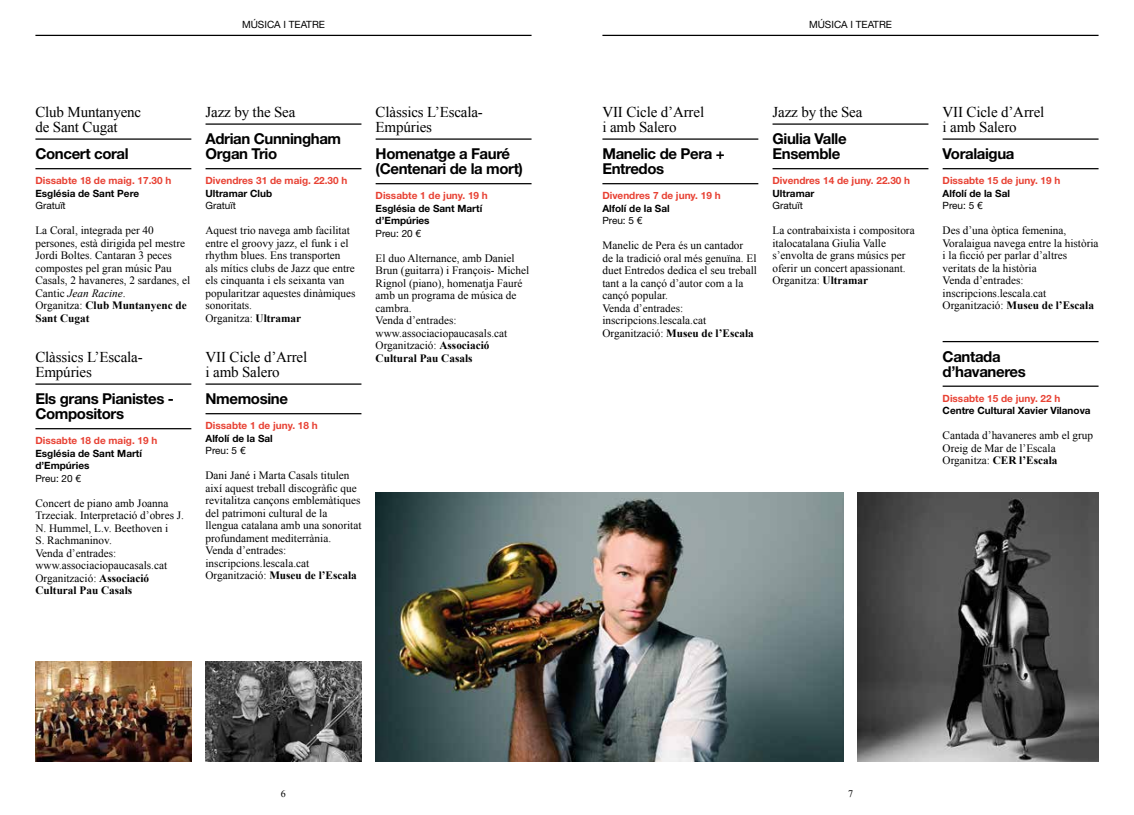
<style>
.page{position:relative;width:1134px;height:815px;background:#fff}
.page>*{position:absolute;margin:0;border:0;box-sizing:border-box;transform-origin:0 0}
.t1{font:700 15px/15px "Helvetica Neue LT Std";letter-spacing:-.025em;color:#000}
.t2{font:15px/15px "Times New Roman";letter-spacing:-.01em;color:#000}
.t3{font:11.25px/12.5px "Times New Roman";color:#000}
.t4{font:700 10px "Helvetica Neue LT Std";color:#e84133}
.t5{font:700 10px/12.5px "Helvetica Neue LT Std";color:#000}
.t6{font:10px "Helvetica Neue LT Std";color:#000}
.t7{font:10px "Times New Roman";color:#000}
.s1{font-style:italic}
.s2{font-weight:700}
</style>
<div class="page">
<hr style="left:602px;top:35px;width:496px;height:1px;background:#000">
<hr style="left:35px;top:35px;width:496px;height:1px;background:#000">
<hr style="left:35px;top:138px;width:156px;height:2px;background:#000">
<hr style="left:35px;top:168px;width:156px;height:1px;background:#000">
<hr style="left:35px;top:383px;width:156px;height:2px;background:#000">
<hr style="left:35px;top:428px;width:156px;height:1px;background:#000">
<hr style="left:206px;top:123px;width:155px;height:2px;background:#000">
<hr style="left:206px;top:168px;width:155px;height:1px;background:#000">
<hr style="left:206px;top:383px;width:155px;height:2px;background:#000">
<hr style="left:206px;top:413px;width:155px;height:1px;background:#000">
<hr style="left:376px;top:138px;width:155px;height:2px;background:#000">
<hr style="left:376px;top:183px;width:155px;height:1px;background:#000">
<hr style="left:602px;top:138px;width:156px;height:2px;background:#000">
<hr style="left:602px;top:183px;width:156px;height:1px;background:#000">
<hr style="left:772px;top:123px;width:156px;height:2px;background:#000">
<hr style="left:772px;top:168px;width:156px;height:1px;background:#000">
<hr style="left:943px;top:138px;width:155px;height:2px;background:#000">
<hr style="left:943px;top:168px;width:155px;height:1px;background:#000">
<hr style="left:943px;top:341px;width:155px;height:1px;background:#000">
<hr style="left:943px;top:386px;width:155px;height:1px;background:#000">
<img style="left:35px;top:661px;width:156px;height:101px">
<img style="left:206px;top:661px;width:155px;height:101px">
<img style="left:376px;top:493px;width:467px;height:269px">
<img style="left:857px;top:493px;width:241px;height:269px">
<p class="t6" style="left:242px;top:19px;width:84px">MÚSICA I TEATRE</p>
<p class="t6" style="left:809px;top:19px;width:84px">MÚSICA I TEATRE</p>
<h1 class="t2" style="left:35px;top:104px;width:107px">Club Muntanyenc de Sant Cugat</h1>
<h1 class="t1" style="left:35px;top:146px;width:95px">Concert coral</h1>
<p class="t4" style="left:35px;top:174px;width:137px">Dissabte 18 de maig. 17.30 h</p>
<p class="t5" style="left:35px;top:187px;width:105px">Església de Sant Pere</p>
<p class="t6" style="left:35px;top:200px;width:32px">Gratuït</p>
<p class="t3" style="left:35px;top:224px;width:156px">La Coral, integrada per 40 persones, està dirigida pel mestre<br>Jordi Boltes. Cantaran 3 peces compostes pel gran músic Pau<br>Casals, 2 havaneres, 2 sardanes, el<br>Cantic <span class="s1">Jean Racine</span>.<br>Organitza: <span class="s2">Club Muntanyenc de<br>Sant Cugat</span></p>
<h1 class="t2" style="left:35px;top:349px;width:109px">Clàssics L’Escala-<br>Empúries</h1>
<h1 class="t1" style="left:35px;top:391px;width:140px">Els grans Pianistes -<br>Compositors</h1>
<p class="t4" style="left:35px;top:434px;width:124px">Dissabte 18 de maig. 19 h</p>
<p class="t5" style="left:35px;top:447px;width:108px">Església de Sant Martí d’Empúries</p>
<p class="t6" style="left:35px;top:472px;width:47px">Preu: 20 €</p>
<p class="t3" style="left:35px;top:497px;width:150px">Concert de piano amb Joanna<br>Trzeciak. Interpretació d’obres J.<br>N. Hummel, L.v. Beethoven i<br>S. Rachmaninov.<br>Venda d’entrades: www.associaciopaucasals.cat<br>Organització: <span class="s2">Associació<br>Cultural Pau Casals</span></p>
<h1 class="t2" style="left:206px;top:104px;width:91px">Jazz by the Sea</h1>
<h1 class="t1" style="left:206px;top:131px;width:137px">Adrian Cunningham<br>Organ Trio</h1>
<p class="t4" style="left:206px;top:174px;width:143px">Divendres 31 de maig. 22.30 h</p>
<p class="t5" style="left:206px;top:187px;width:68px">Ultramar Club</p>
<p class="t6" style="left:206px;top:200px;width:32px">Gratuït</p>
<p class="t3" style="left:206px;top:224px;width:151px">Aquest trio navega amb facilitat entre el groovy jazz, el funk i el rhythm blues. Ens transporten als mítics clubs de Jazz que entre els cinquanta i els seixanta van popularitzar aquestes dinàmiques sonoritats.<br>Organitza: <span class="s2">Ultramar</span></p>
<h1 class="t2" style="left:206px;top:349px;width:103px">VII Cicle d’Arrel i amb Salero</h1>
<h1 class="t1" style="left:206px;top:391px;width:84px">Nmemosine</h1>
<p class="t4" style="left:206px;top:419px;width:114px">Dissabte 1 de juny. 18 h</p>
<p class="t5" style="left:206px;top:432px;width:69px">Alfolí de la Sal</p>
<p class="t6" style="left:206px;top:445px;width:42px">Preu: 5 €</p>
<p class="t3" style="left:206px;top:469px;width:157px">Dani Jané i Marta Casals titulen així aquest treball discogràfic que revitalitza cançons emblemàtiques del patrimoni cultural de la llengua catalana amb una sonoritat profundament mediterrània.<br>Venda d’entrades: inscripcions.lescala.cat<br>Organització: <span class="s2">Museu de l’Escala</span></p>
<h1 class="t2" style="left:376px;top:104px;width:109px">Clàssics L’Escala-<br>Empúries</h1>
<h1 class="t1" style="left:376px;top:146px;width:149px">Homenatge a Fauré (Centenari de la mort)</h1>
<p class="t4" style="left:376px;top:189px;width:114px">Dissabte 1 de juny. 19 h</p>
<p class="t5" style="left:376px;top:202px;width:108px">Església de Sant Martí d’Empúries</p>
<p class="t6" style="left:376px;top:227px;width:47px">Preu: 20 €</p>
<p class="t3" style="left:376px;top:252px;width:155px">El duo Alternance, amb Daniel<br>Brun (guitarra) i François- Michel<br>Rignol (piano), homenatja Fauré amb un programa de música de cambra.<br>Venda d’entrades: www.associaciopaucasals.cat<br>Organització: <span class="s2">Associació<br>Cultural Pau Casals</span></p>
<h1 class="t2" style="left:602px;top:104px;width:103px">VII Cicle d’Arrel i amb Salero</h1>
<h1 class="t1" style="left:602px;top:146px;width:124px">Manelic de Pera +<br>Entredos</h1>
<p class="t4" style="left:602px;top:189px;width:120px">Divendres 7 de juny. 19 h</p>
<p class="t5" style="left:602px;top:202px;width:69px">Alfolí de la Sal</p>
<p class="t6" style="left:602px;top:215px;width:42px">Preu: 5 €</p>
<p class="t3" style="left:602px;top:239px;width:156px">Manelic de Pera és un cantador<br>de la tradició oral més genuïna. El duet Entredos dedica el seu treball tant a la cançó d’autor com a la cançó popular.<br>Venda d’entrades: inscripcions.lescala.cat<br>Organització: <span class="s2">Museu de l’Escala</span></p>
<h1 class="t2" style="left:772px;top:104px;width:91px">Jazz by the Sea</h1>
<h1 class="t1" style="left:772px;top:131px;width:76px">Giulia Valle<br>Ensemble</h1>
<p class="t4" style="left:772px;top:174px;width:139px">Divendres 14 de juny. 22.30 h</p>
<p class="t5" style="left:772px;top:187px;width:43px">Ultramar</p>
<p class="t6" style="left:772px;top:200px;width:32px">Gratuït</p>
<p class="t3" style="left:772px;top:224px;width:144px">La contrabaixista i compositora italocatalana Giulia Valle s’envolta de grans músics per oferir un concert apassionant.<br>Organitza: <span class="s2">Ultramar</span></p>
<h1 class="t2" style="left:943px;top:104px;width:103px">VII Cicle d’Arrel i amb Salero</h1>
<h1 class="t1" style="left:943px;top:146px;width:73px">Voralaigua</h1>
<p class="t4" style="left:943px;top:174px;width:119px">Dissabte 15 de juny. 19 h</p>
<p class="t5" style="left:943px;top:187px;width:69px">Alfolí de la Sal</p>
<p class="t6" style="left:943px;top:200px;width:42px">Preu: 5 €</p>
<p class="t3" style="left:943px;top:224px;width:157px">Des d’una òptica femenina,<br>Voralaigua navega entre la història i la ficció per parlar d’altres veritats de la història<br>Venda d’entrades: inscripcions.lescala.cat<br>Organització: <span class="s2">Museu de l’Escala</span></p>
<h1 class="t1" style="left:943px;top:349px;width:85px">Cantada d’havaneres</h1>
<p class="t4" style="left:943px;top:392px;width:119px">Dissabte 15 de juny. 22 h</p>
<p class="t5" style="left:943px;top:404px;width:149px">Centre Cultural Xavier Vilanova</p>
<p class="t3" style="left:943px;top:429px;width:152px">Cantada d’havaneres amb el grup<br>Oreig de Mar de l’Escala<br>Organitza: <span class="s2">CER l’Escala</span></p>
<p class="t7" style="left:281px;top:787px;width:6px">6</p>
<p class="t7" style="left:848px;top:787px;width:6px">7</p>
</div>
